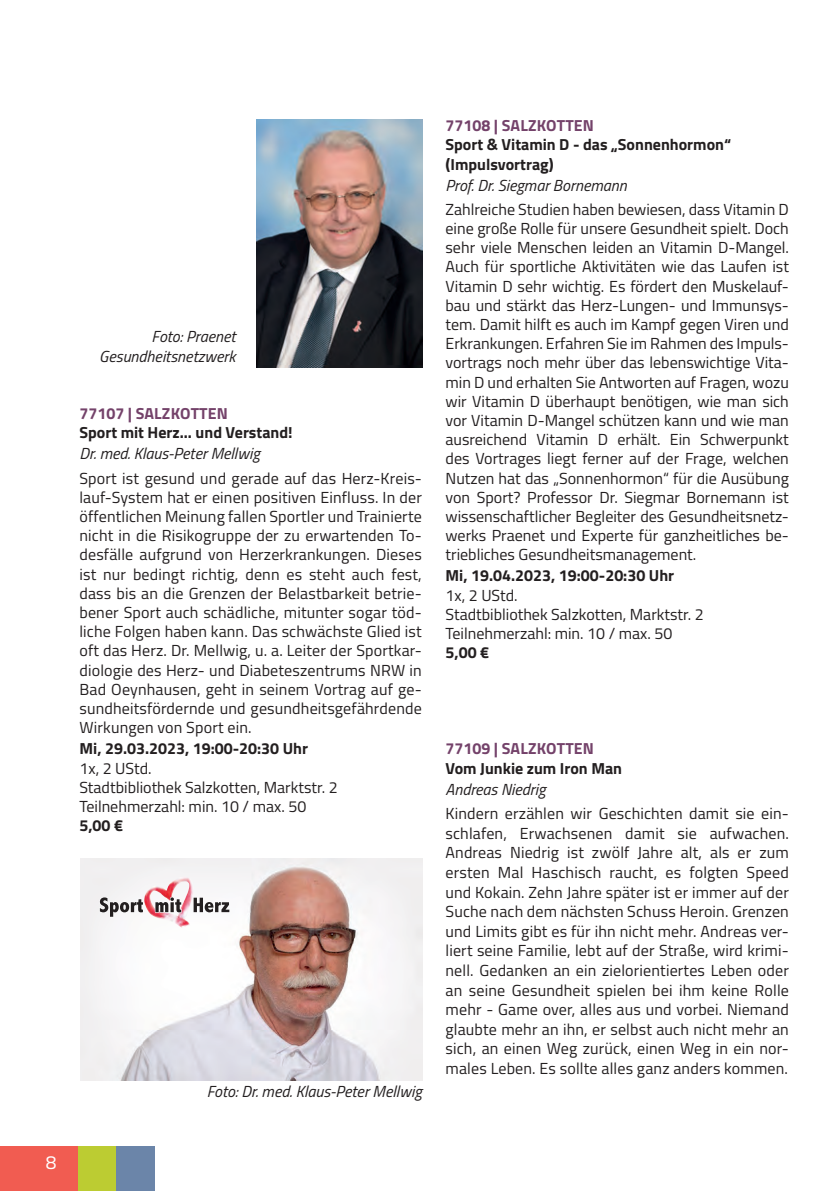
<style>
.page{position:relative;width:840px;height:1191px;background:#fff}
.page>*{position:absolute;margin:0;border:0;box-sizing:border-box;transform-origin:0 0}
.t1{font:19px "Titillium";color:#fff}
.t2{font:16px/19.2px "Titillium";color:#231f20;text-align:justify}
.t3{font:700 16px/19.2px "Titillium";color:#231f20}
.t4{font:italic 16px/19.2px "Titillium";color:#231f20;text-align:right}
.t5{font:700 16px "Titillium";letter-spacing:.005em;color:#74426a}
</style>
<div class="page">
<div style="left:0;top:1145px;width:78px;height:46px;background:#f15c51"></div>
<div style="left:78px;top:1145px;width:39px;height:46px;background:#bccc32"></div>
<div style="left:117px;top:1145px;width:38px;height:46px;background:#6b85a9"></div>
<img style="left:256px;top:120px;width:166px;height:248px">
<img style="left:80px;top:858px;width:342px;height:222px">
<img style="left:144px;top:876px;width:42px;height:52px">
<svg style="left:100px;top:897px;width:43px;height:19px"></svg>
<svg style="left:155px;top:897px;width:26px;height:15px"></svg>
<svg style="left:193px;top:897px;width:36px;height:15px"></svg>
<p class="t1" style="left:46px;top:1148px;width:12px">8</p>
<p class="t4" style="left:99px;top:326px;width:138px">Foto: Praenet<br>Gesundheitsnetzwerk</p>
<p class="t5" style="left:79px;top:401px;width:150px">77107 | SALZKOTTEN</p>
<p class="t3" style="left:79px;top:422px;width:214px">Sport mit Herz... und Verstand!</p>
<p class="t4" style="left:79px;top:443px;width:182px">Dr. med. Klaus-Peter Mellwig</p>
<p class="t2" style="left:79px;top:467px;width:344px">Sport ist gesund und gerade auf das Herz-Kreis&shy;lauf-System hat er einen positiven Einfluss. In der öffentlichen Meinung fallen Sportler und Trainierte nicht in die Risikogruppe der zu erwartenden To&shy;desfälle aufgrund von Herzerkrankungen. Dieses ist nur bedingt richtig, denn es steht auch fest, dass bis an die Grenzen der Belastbarkeit betrie&shy;bener Sport auch schädliche, mitunter sogar töd&shy;liche Folgen haben kann. Das schwächste Glied ist oft das Herz. Dr. Mellwig, u. a. Leiter der Sportkar&shy;diologie des Herz- und Diabeteszentrums NRW in Bad Oeynhausen, geht in seinem Vortrag auf ge&shy;sundheitsfördernde und gesundheitsgefährdende Wirkungen von Sport ein.</p>
<p class="t3" style="left:79px;top:738px;width:230px">Mi, 29.03.2023, 19:00-20:30 Uhr</p>
<p class="t2" style="left:79px;top:757px;width:260px;text-align:left">1x, 2 UStd.<br>Stadtbibliothek Salzkotten, Marktstr. 2<br>Teilnehmerzahl: min. 10 / max. 50</p>
<p class="t3" style="left:79px;top:815px;width:45px">5,00 €</p>
<p class="t4" style="left:207px;top:1081px;width:216px">Foto: Dr. med. Klaus-Peter Mellwig</p>
<p class="t5" style="left:445px;top:113px;width:150px">77108 | SALZKOTTEN</p>
<p class="t3" style="left:445px;top:134px;width:287px">Sport &amp; Vitamin D - das „Sonnenhormon“ (Impulsvortrag)</p>
<p class="t4" style="left:445px;top:174px;width:183px">Prof. Dr. Siegmar Bornemann</p>
<p class="t2" style="left:445px;top:199px;width:345px">Zahlreiche Studien haben bewiesen, dass Vitamin D eine große Rolle für unsere Gesundheit spielt. Doch sehr viele Menschen leiden an Vitamin D-Mangel.<br>Auch für sportliche Aktivitäten wie das Laufen ist Vitamin D sehr wichtig. Es fördert den Muskelauf&shy;bau und stärkt das Herz-Lungen- und Immunsys&shy;tem. Damit hilft es auch im Kampf gegen Viren und Erkrankungen. Erfahren Sie im Rahmen des Impuls&shy;vortrags noch mehr über das lebenswichtige Vita&shy;min D und erhalten Sie Antworten auf Fragen, wozu wir Vitamin D überhaupt benötigen, wie man sich vor Vitamin D-Mangel schützen kann und wie man ausreichend Vitamin D erhält. Ein Schwerpunkt des Vortrages liegt ferner auf der Frage, welchen Nutzen hat das „Sonnenhormon“ für die Ausübung von Sport? Professor Dr. Siegmar Bornemann ist wissenschaftlicher Begleiter des Gesundheitsnetz&shy;werks Praenet und Experte für ganzheitliches be&shy;triebliches Gesundheitsmanagement.</p>
<p class="t3" style="left:445px;top:565px;width:230px">Mi, 19.04.2023, 19:00-20:30 Uhr</p>
<p class="t2" style="left:445px;top:584px;width:260px;text-align:left">1x, 2 UStd.<br>Stadtbibliothek Salzkotten, Marktstr. 2<br>Teilnehmerzahl: min. 10 / max. 50</p>
<p class="t3" style="left:445px;top:642px;width:45px">5,00 €</p>
<p class="t5" style="left:445px;top:736px;width:150px">77109 | SALZKOTTEN</p>
<p class="t3" style="left:445px;top:757px;width:178px">Vom Junkie zum Iron Man</p>
<p class="t4" style="left:445px;top:778px;width:102px">Andreas Niedrig</p>
<p class="t2" style="left:445px;top:803px;width:345px">Kindern erzählen wir Geschichten damit sie ein&shy;schlafen, Erwachsenen damit sie aufwachen.<br>Andreas Niedrig ist zwölf Jahre alt, als er zum ersten Mal Haschisch raucht, es folgten Speed und Kokain. Zehn Jahre später ist er immer auf der Suche nach dem nächsten Schuss Heroin. Grenzen und Limits gibt es für ihn nicht mehr. Andreas ver&shy;liert seine Familie, lebt auf der Straße, wird krimi&shy;nell. Gedanken an ein zielorientiertes Leben oder an seine Gesundheit spielen bei ihm keine Rolle mehr - Game over, alles aus und vorbei. Niemand glaubte mehr an ihn, er selbst auch nicht mehr an sich, an einen Weg zurück, einen Weg in ein nor&shy;males Leben. Es sollte alles ganz anders kommen.</p>
</div>
